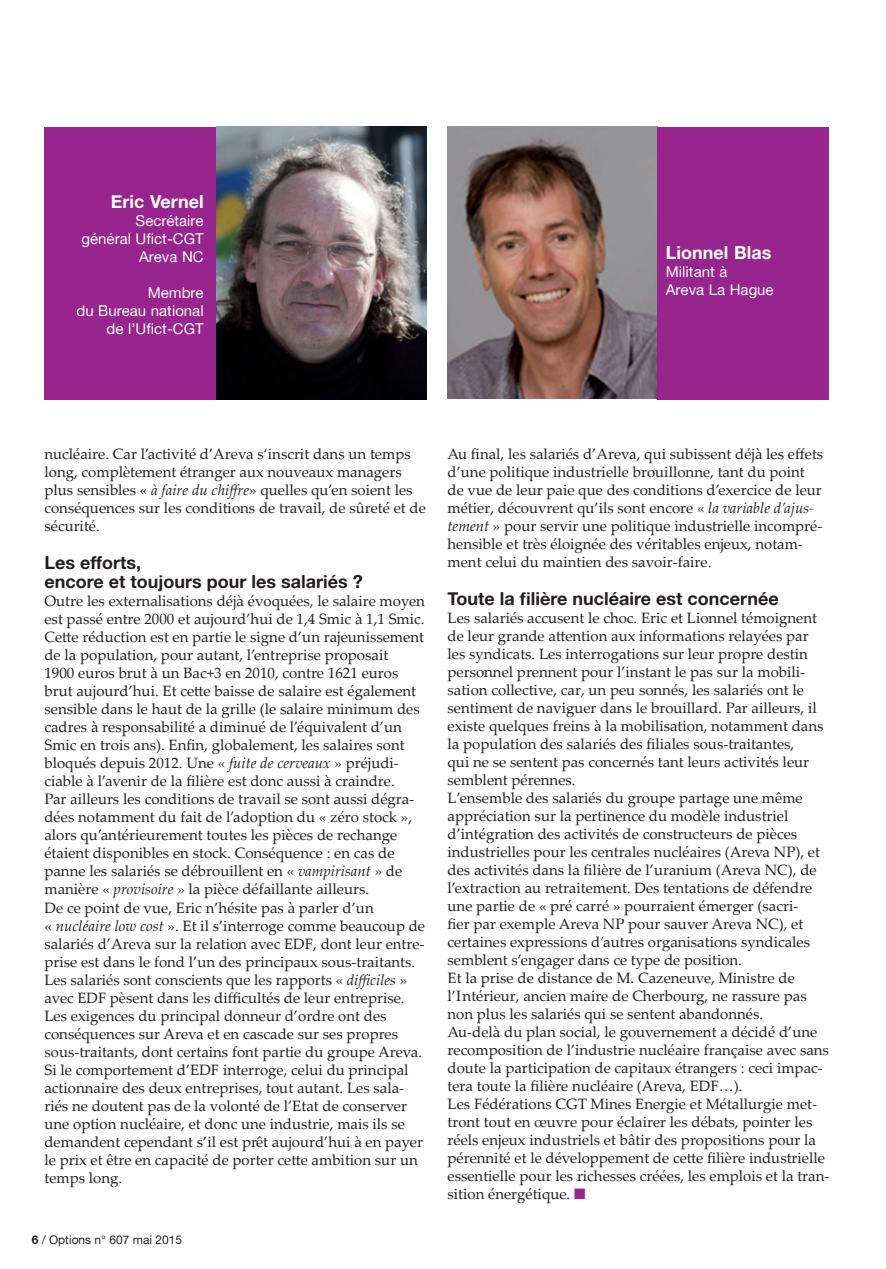
<style>
.page{position:relative;width:886px;height:1269px;background:#fff}
.page>*{position:absolute;margin:0;border:0;box-sizing:border-box;transform-origin:0 0}
.Inter_article{font:18px "Alte Haas Grotesk Bold";color:#231f20}
.Légende{font:18px "Alte Haas Grotesk Bold";color:#fff}
.texte_courant{font:15px/18px "Palatino Linotype";color:#231f20}
.Légende-2{font:15px "Alte Haas Grotesk";color:#fff}
.Exergue{font:12px "Alte Haas Grotesk";color:#231f20}
.s1{font-style:italic}
.s2{font-family:"Alte Haas Grotesk Bold"}
.s3{color:#98258e}
</style>
<div class="page">
<img style="left:216px;top:127px;width:210px;height:272px">
<div style="left:44px;top:127px;width:172px;height:272px;background:#98258e"></div>
<img style="left:448px;top:126px;width:209px;height:273px">
<div style="left:657px;top:127px;width:172px;height:272px;background:#98258e"></div>
<p class="Légende" style="left:111px;top:190px;width:94px">Eric Vernel</p>
<p class="Légende-2" style="left:136px;top:212px;width:70px">Secrétaire</p>
<p class="Légende-2" style="left:82px;top:230px;width:124px">général Ufict-CGT</p>
<p class="Légende-2" style="left:139px;top:248px;width:66px">Areva NC</p>
<p class="Légende-2" style="left:148px;top:284px;width:57px">Membre</p>
<p class="Légende-2" style="left:76px;top:302px;width:129px">du Bureau national</p>
<p class="Légende-2" style="left:107px;top:320px;width:99px">de l’Ufict-CGT</p>
<p class="Légende" style="left:666px;top:241px;width:107px">Lionnel Blas</p>
<p class="Légende-2" style="left:666px;top:262px;width:63px">Militant à</p>
<p class="Légende-2" style="left:666px;top:280px;width:109px">Areva La Hague</p>
<p class="texte_courant" style="left:44px;top:444px;width:383px">nucléaire. Car l’activité d’Areva s‘inscrit dans un temps long, complètement étranger aux nouveaux managers plus sensibles « <span class="s1">à faire du chiffre</span>» quelles qu’en soient les conséquences sur les conditions de travail, de sûreté et de sécurité.</p>
<p class="Inter_article" style="left:44px;top:551px;width:98px">Les efforts,</p>
<p class="Inter_article" style="left:44px;top:571px;width:320px">encore et toujours pour les salariés ?</p>
<p class="texte_courant" style="left:44px;top:591px;width:382px">Outre les externalisations déjà évoquées, le salaire moyen est passé entre 2000 et aujourd’hui de 1,4 Smic à 1,1 Smic.<br>Cette réduction est en partie le signe d’un rajeunissement de la population, pour autant, l’entreprise proposait<br>1900 euros brut à un Bac+3 en 2010, contre 1621 euros brut aujourd’hui. Et cette baisse de salaire est également sensible dans le haut de la grille (le salaire minimum des cadres à responsabilité a diminué de l’équivalent d’un Smic en trois ans). Enfin, globalement, les salaires sont bloqués depuis 2012. Une « <span class="s1">fuite de cerveaux</span> » préjudi&shy;ciable à l’avenir de la filière est donc aussi à craindre.</p>
<p class="texte_courant" style="left:44px;top:789px;width:371px">Par ailleurs les conditions de travail se sont aussi dégra&shy;dées notamment du fait de l’adoption du « zéro stock », alors qu’antérieurement toutes les pièces de rechange étaient disponibles en stock. Conséquence : en cas de panne les salariés se débrouillent en « <span class="s1">vampirisant</span> » de manière « <span class="s1">provisoire</span> » la pièce défaillante ailleurs.</p>
<p class="texte_courant" style="left:44px;top:897px;width:331px">De ce point de vue, Eric n’hésite pas à parler d’un</p>
<p class="texte_courant" style="left:44px;top:915px;width:382px">« <span class="s1">nucléaire low cost</span> ». Et il s’interroge comme beaucoup de salariés d’Areva sur la relation avec EDF, dont leur entre&shy;prise est dans le fond l’un des principaux sous-traitants.<br>Les salariés sont conscients que les rapports « <span class="s1">difficiles</span> » avec EDF pèsent dans les difficultés de leur entreprise.<br>Les exigences du principal donneur d’ordre ont des conséquences sur Areva et en cascade sur ses propres sous-traitants, dont certains font partie du groupe Areva.</p>
<p class="texte_courant" style="left:44px;top:1059px;width:380px">Si le comportement d’EDF interroge, celui du principal actionnaire des deux entreprises, tout autant. Les sala&shy;riés ne doutent pas de la volonté de l’Etat de conserver une option nucléaire, et donc une industrie, mais ils se demandent cependant s’il est prêt aujourd’hui à en payer le prix et être en capacité de porter cette ambition sur un temps long.</p>
<p class="Exergue" style="left:32px;top:1232px;width:152px"><span class="s2">6</span> / Options n° 607 mai 2015</p>
<p class="texte_courant" style="left:448px;top:444px;width:377px">Au final, les salariés d’Areva, qui subissent déjà les effets d’une politique industrielle brouillonne, tant du point de vue de leur paie que des conditions d’exercice de leur métier, découvrent qu’ils sont encore « <span class="s1">la variable d’ajus&shy;tement</span> » pour servir une politique industrielle incompré&shy;hensible et très éloignée des véritables enjeux, notam&shy;ment celui du maintien des savoir-faire.</p>
<p class="Inter_article" style="left:448px;top:587px;width:333px">Toute la filière nucléaire est concernée</p>
<p class="texte_courant" style="left:448px;top:608px;width:377px">Les salariés accusent le choc. Eric et Lionnel témoignent de leur grande attention aux informations relayées par les syndicats. Les interrogations sur leur propre destin personnel prennent pour l’instant le pas sur la mobili&shy;sation collective, car, un peu sonnés, les salariés ont le sentiment de naviguer dans le brouillard. Par ailleurs, il existe quelques freins à la mobilisation, notamment dans la population des salariés des filiales sous-traitantes,<br>qui ne se sentent pas concernés tant leurs activités leur semblent pérennes.</p>
<p class="texte_courant" style="left:448px;top:788px;width:374px">L’ensemble des salariés du groupe partage une même appréciation sur la pertinence du modèle industriel d’intégration des activités de constructeurs de pièces industrielles pour les centrales nucléaires (Areva NP), et des activités dans la filière de l’uranium (Areva NC), de l’extraction au retraitement. Des tentations de défendre une partie de « pré carré » pourraient émerger (sacri&shy;fier par exemple Areva NP pour sauver Areva NC), et certaines expressions d’autres organisations syndicales semblent s’engager dans ce type de position.</p>
<p class="texte_courant" style="left:448px;top:968px;width:361px">Et la prise de distance de M. Cazeneuve, Ministre de l’Intérieur, ancien maire de Cherbourg, ne rassure pas non plus les salariés qui se sentent abandonnés.</p>
<p class="texte_courant" style="left:448px;top:1022px;width:383px">Au-delà du plan social, le gouvernement a décidé d’une recomposition de l’industrie nucléaire française avec sans doute la participation de capitaux étrangers : ceci impac&shy;tera toute la filière nucléaire (Areva, EDF…).</p>
<p class="texte_courant" style="left:448px;top:1094px;width:383px">Les Fédérations CGT Mines Energie et Métallurgie met&shy;tront tout en œuvre pour éclairer les débats, pointer les réels enjeux industriels et bâtir des propositions pour la pérennité et le développement de cette filière industrielle essentielle pour les richesses créées, les emplois et la tran&shy;sition énergétique. <span class="s3">■</span></p>
</div>
